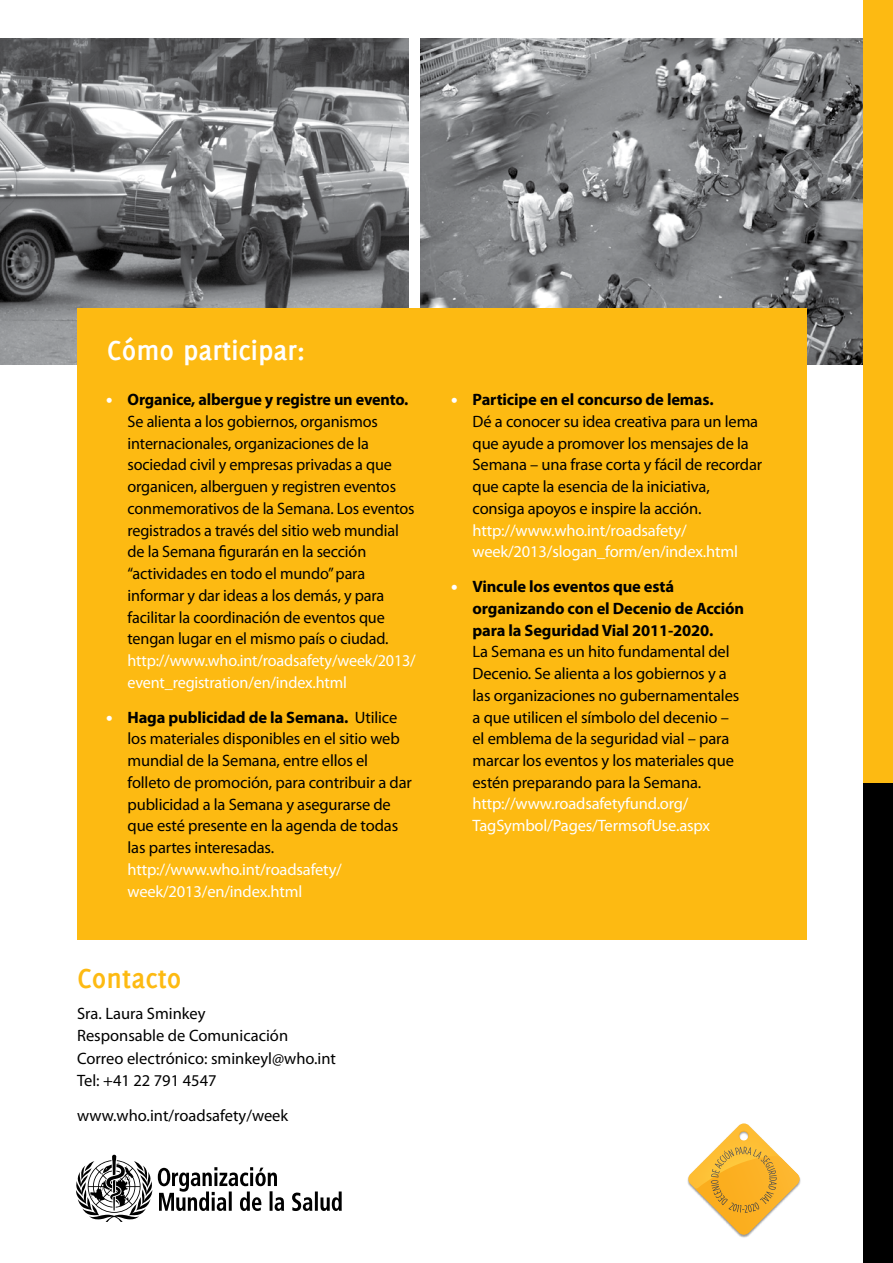
<style>
.page{position:relative;width:893px;height:1263px;background:#fff}
.page>*{position:absolute;margin:0;border:0;box-sizing:border-box;transform-origin:0 0}
.t1{font:700 30px "Delicious";color:#fff}
.t2{font:700 30px "Delicious";color:#fdba12}
.t3{font:16.5px/21.8px "Myriad Pro";letter-spacing:-.01em;color:#000}
.t4{font:16.5px/21.8px "Myriad Pro";letter-spacing:-.01em;color:#fff}
.t5{font:700 16.5px/21.8px "Myriad Pro";letter-spacing:-.01em;color:#000}
.s1{font-weight:900;font-size:18px;color:#fff}
.s2{font-weight:700}
</style>
<div class="page">
<svg style="left:76px;top:1155px;width:266px;height:67px"></svg>
<img style="left:420px;top:38px;width:443px;height:327px">
<img style="left:0;top:38px;width:408px;height:327px">
<svg style="left:688px;top:1123px;width:111px;height:111px"></svg>
<div style="left:77px;top:308px;width:729px;height:632px;background:#fdba12"></div>
<div style="left:863px;top:0;width:30px;height:785px;background:#fdba12"></div>
<div style="left:863px;top:783px;width:30px;height:480px;background:#000"></div>
<h1 class="t1" style="left:107px;top:333px;width:199px">Cómo participar:</h1>
<p class="t3" style="left:128px;top:389px;width:289px;text-indent:-21px"><span class="s1">•</span> <span class="s2">Organice, albergue y registre un evento.<br></span>Se alienta a los gobiernos, organismos internacionales, organizaciones de la sociedad civil y empresas privadas a que organicen, alberguen y registren eventos conmemorativos de la Semana. Los eventos registrados a través del sitio web mundial de la Semana figurarán en la sección “actividades en todo el mundo” para informar y dar ideas a los demás, y para facilitar la coordinación de eventos que tengan lugar en el mismo país o ciudad.</p>
<p class="t4" style="left:128px;top:649px;width:290px">http://www.who.int/roadsafety/week/2013/ event_registration/en/index.html</p>
<p class="t3" style="left:128px;top:706px;width:286px;text-indent:-21px"><span class="s1">•</span> <span class="s2">Haga publicidad de la Semana.</span> Utilice los materiales disponibles en el sitio web mundial de la Semana, entre ellos el folleto de promoción, para contribuir a dar publicidad a la Semana y asegurarse de que esté presente en la agenda de todas las partes interesadas.</p>
<p class="t4" style="left:128px;top:858px;width:216px">http://www.who.int/roadsafety/ week/2013/en/index.html</p>
<h1 class="t2" style="left:77px;top:961px;width:106px">Contacto</h1>
<p class="t3" style="left:77px;top:1001px;width:260px;line-height:22.5px">Sra. Laura Sminkey<br>Responsable de Comunicación<br>Correo electrónico: sminkeyl@who.int<br>Tel: +41 22 791 4547</p>
<p class="t3" style="left:77px;top:1105px;width:213px">www.who.int/roadsafety/week</p>
<p class="t3" style="left:473px;top:389px;width:291px;text-indent:-21px"><span class="s1">•</span> <span class="s2">Participe en el concurso de lemas.<br></span>Dé a conocer su idea creativa para un lema que ayude a promover los mensajes de la Semana – una frase corta y fácil de recordar que capte la esencia de la iniciativa, consiga apoyos e inspire la acción.</p>
<p class="t4" style="left:473px;top:519px;width:267px">http://www.who.int/roadsafety/ week/2013/slogan_form/en/index.html</p>
<p class="t5" style="left:473px;top:575px;width:273px;text-indent:-21px"><span class="s1">•</span> Vincule los eventos que está organizando con el Decenio de Acción para la Seguridad Vial 2011-2020.</p>
<p class="t3" style="left:473px;top:640px;width:268px">La Semana es un hito fundamental del Decenio. Se alienta a los gobiernos y a las organizaciones no gubernamentales a que utilicen el símbolo del decenio – el emblema de la seguridad vial – para marcar los eventos y los materiales que estén preparando para la Semana.</p>
<p class="t4" style="left:473px;top:793px;width:239px">http://www.roadsafetyfund.org/<br>TagSymbol/Pages/TermsofUse.aspx</p>
</div>
